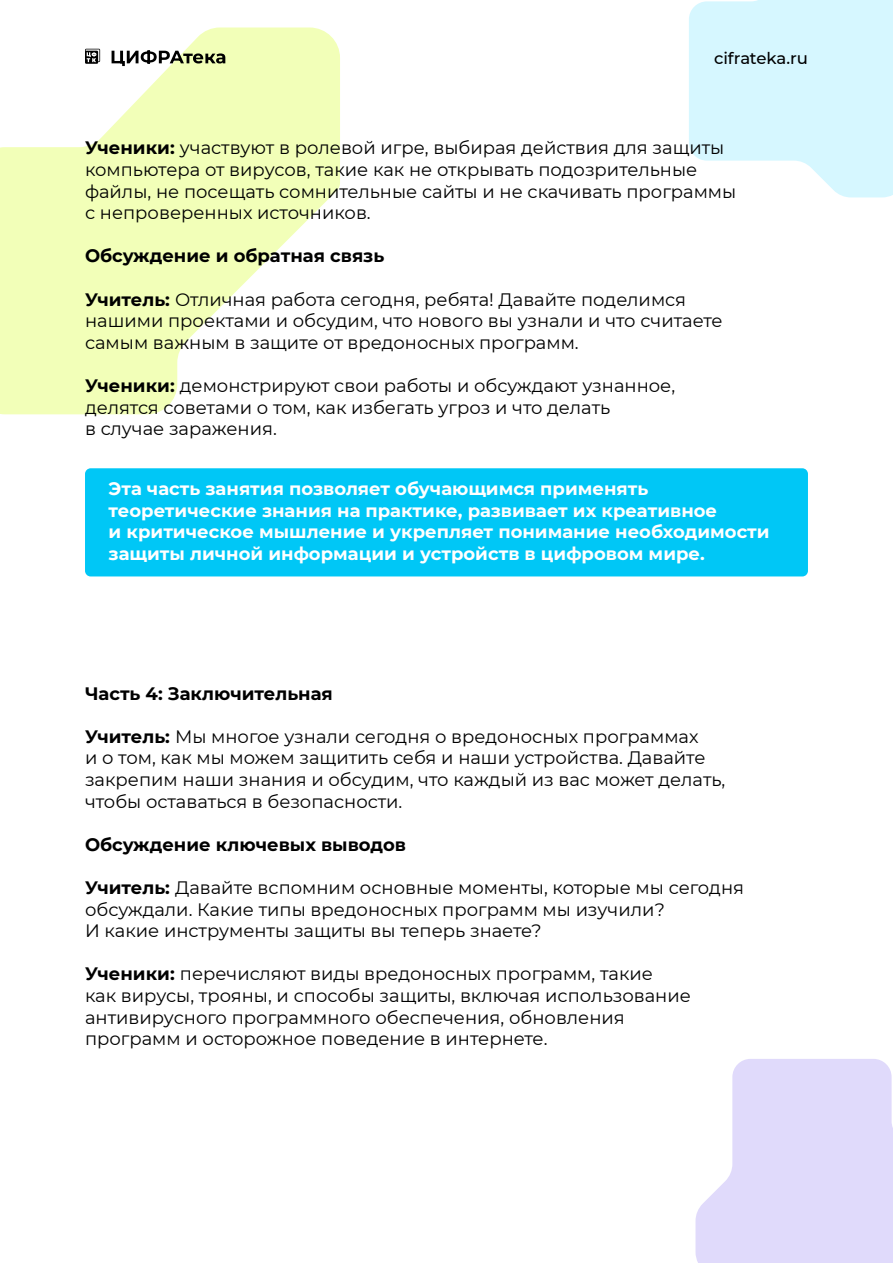
<style>
.page{position:relative;width:893px;height:1263px;background:#fff}
.page>*{position:absolute;margin:0;border:0;box-sizing:border-box;transform-origin:0 0}
.t1{font:18px/21.6px "Montserrat";color:#000}
.t2{font:700 18px/21.6px "Montserrat";color:#fff}
.t3{font:700 18px "Montserrat";color:#000}
.t4{font:500 16.5px "Montserrat";letter-spacing:-.01em;color:#000}
.s1{font-weight:700}
</style>
<div class="page">
<svg style="left:689px;top:0;width:204px;height:197px;background:#dbf8ff"></svg>
<svg style="left:0;top:28px;width:340px;height:386px;fill:#f2ffb8"></svg>
<svg style="left:85px;top:49px;width:15px;height:15px"></svg>
<svg style="left:112px;top:50px;width:113px;height:16px"></svg>
<svg style="left:695px;top:1059px;width:198px;height:204px;background:#e4defb"></svg>
<div style="left:85px;top:468px;width:723px;height:108px;background:#00c7f6;border-radius:6px"></div>
<p class="t4" style="left:714px;top:46px;width:95px">cifrateka.ru</p>
<p class="t1" style="left:85px;top:137px;width:653px"><span class="s1">Ученики:</span> участвуют в ролевой игре, выбирая действия для защиты компьютера от вирусов, такие как не открывать подозрительные файлы, не посещать сомнительные сайты и не скачивать программы с непроверенных источников.</p>
<p class="t3" style="left:85px;top:243px;width:301px">Обсуждение и обратная связь</p>
<p class="t1" style="left:85px;top:288px;width:639px"><span class="s1">Учитель:</span> Отличная работа сегодня, ребята! Давайте поделимся нашими проектами и обсудим, что нового вы узнали и что считаете самым важным в защите от вредоносных программ.</p>
<p class="t1" style="left:85px;top:374px;width:592px"><span class="s1">Ученики:</span> демонстрируют свои работы и обсуждают узнанное, делятся советами о том, как избегать угроз и что делать<br>в случае заражения.</p>
<p class="t2" style="left:109px;top:477px;width:663px">Эта часть занятия позволяет обучающимся применять теоретические знания на практике, развивает их креативное<br>и критическое мышление и укрепляет понимание необходимости защиты личной информации и устройств в цифровом мире.</p>
<p class="t3" style="left:85px;top:680px;width:249px">Часть 4: Заключительная</p>
<p class="t1" style="left:85px;top:725px;width:642px"><span class="s1">Учитель:</span> Мы многое узнали сегодня о вредоносных программах<br>и о том, как мы можем защитить себя и наши устройства. Давайте закрепим наши знания и обсудим, что каждый из вас может делать, чтобы оставаться в безопасности.</p>
<p class="t3" style="left:85px;top:831px;width:323px">Обсуждение ключевых выводов</p>
<p class="t1" style="left:85px;top:876px;width:660px"><span class="s1">Учитель:</span> Давайте вспомним основные моменты, которые мы сегодня обсуждали. Какие типы вредоносных программ мы изучили?<br>И какие инструменты защиты вы теперь знаете?</p>
<p class="t1" style="left:85px;top:962px;width:607px"><span class="s1">Ученики:</span> перечисляют виды вредоносных программ, такие<br>как вирусы, трояны, и способы защиты, включая использование антивирусного программного обеспечения, обновления программ и осторожное поведение в интернете.</p>
</div>
